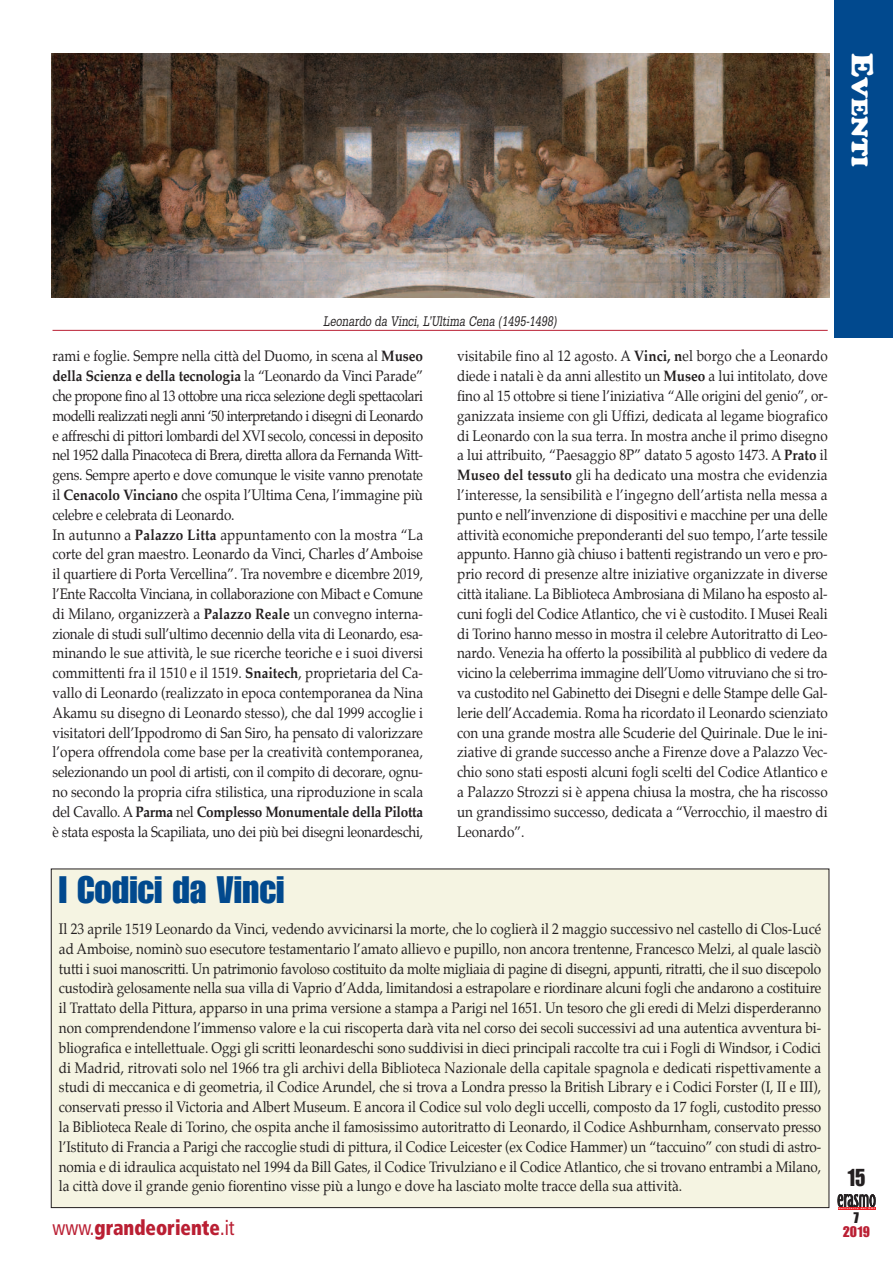
<style>
.page{position:relative;width:893px;height:1263px;background:#fff}
.page>*{position:absolute;margin:0;border:0;box-sizing:border-box;transform-origin:0 0}
.t1{font:37.5px "Impact";color:#01498e}
.t2{font:24px "Impact";color:#231f20;scale:.9 1}
.t3{font:22.5px "Cooper Black Std";color:#fff;scale:1.1 1}
.t4{font:900 condensed 21px "Frutiger";color:#ba1f33;scale:.9 1}
.t5{font:15px/19.8px "Palatino";letter-spacing:-.005em;color:#231f20;text-align:justify;scale:.9 1}
.t6{font:15px "Impact";color:#ba1f33}
.t7{font:15px "Impact";color:#231f20}
.t8{font:italic 13.5px "Glypha";color:#231f20;scale:.8 1}
.t9{font:700 2.1px "Officina Sans";letter-spacing:.2em;color:#fff;scale:1.53 1}
.s1{font-size:30px}
.s2{font-weight:700}
.s3{font-weight:400}
</style>
<div class="page">
<div style="left:834px;top:0;width:59px;height:338px;background:#01498e"></div>
<img style="left:51px;top:54px;width:778px;height:243px">
<hr style="left:53px;top:330px;width:775px;height:1px;background:#ba1f33">
<div style="left:51px;top:869px;width:778px;height:338px;background:#f5f4e2"></div>
<svg style="left:838px;top:1194px;width:38px;height:13px"></svg>
<hr style="left:838px;top:1207px;width:37px;height:2px;background:#ee1d23">
<h3 class="t3" style="left:868px;top:53px;width:105px;rotate:90deg"><span class="s1">E</span>VENTI</h3>
<p class="t8" style="left:323px;top:313px;width:293px">Leonardo da Vinci, L’Ultima Cena (1495-1498)</p>
<p class="t5" style="left:53px;top:347px;width:413px;text-align:left">rami e foglie. Sempre nella città del Duomo, in scena al <span class="s2">Museo della Scienza e della tecnologia</span> la “Leonardo da Vinci Parade” che propone fino al 13 ottobre una ricca selezione degli spettacolari modelli realizzati negli anni ‘50 interpretando i disegni di Leonardo e affreschi di pittori lombardi del XVI secolo, concessi in deposito nel 1952 dalla Pinacoteca di Brera, diretta allora da Fernanda Witt&shy;gens. Sempre aperto e dove comunque le visite vanno prenotate il <span class="s2">Cenacolo Vinciano</span> che ospita l’Ultima Cena, l’immagine più celebre e celebrata di Leonardo.<br>In autunno a <span class="s2">Palazzo Litta</span> appuntamento con la mostra “La corte del gran maestro. Leonardo da Vinci, Charles d’Amboise il quartiere di Porta Vercellina”. Tra novembre e dicembre 2019, l’Ente Raccolta Vinciana, in collaborazione con Mibact e Comune di Milano, organizzerà a <span class="s2">Palazzo Reale</span> un convegno interna&shy;zionale di studi sull’ultimo decennio della vita di Leonardo, esa&shy;minando le sue attività, le sue ricerche teoriche e i suoi diversi committenti fra il 1510 e il 1519. <span class="s2">Snaitech</span>, proprietaria del Ca&shy;vallo di Leonardo (realizzato in epoca contemporanea da Nina Akamu su disegno di Leonardo stesso), che dal 1999 accoglie i visitatori dell’Ippodromo di San Siro, ha pensato di valorizzare l’opera offrendola come base per la creatività contemporanea, selezionando un pool di artisti, con il compito di decorare, ognu&shy;no secondo la propria cifra stilistica, una riproduzione in scala del Cavallo. A <span class="s2">Parma</span> nel <span class="s2">Complesso Monumentale della Pilotta </span>è stata esposta la Scapiliata, uno dei più bei disegni leonardeschi,</p>
<p class="t5" style="left:457px;top:347px;width:413px">visitabile fino al 12 agosto. A <span class="s2">Vinci, n</span>el borgo che a Leonardo diede i natali è da anni allestito un <span class="s2">Museo</span> a lui intitolato, dove fino al 15 ottobre si tiene l’iniziativa “Alle origini del genio”, or&shy;ganizzata insieme con gli Uffizi, dedicata al legame biografico di Leonardo con la sua terra. In mostra anche il primo disegno a lui attribuito, “Paesaggio 8P” datato 5 agosto 1473. A <span class="s2">Prato</span> il <span class="s2">Museo del tessuto</span> gli ha dedicato una mostra che evidenzia l’interesse, la sensibilità e l’ingegno dell’artista nella messa a punto e nell’invenzione di dispositivi e macchine per una delle attività economiche preponderanti del suo tempo, l’arte tessile appunto. Hanno già chiuso i battenti registrando un vero e pro&shy;prio record di presenze altre iniziative organizzate in diverse città italiane. La Biblioteca Ambrosiana di Milano ha esposto al&shy;cuni fogli del Codice Atlantico, che vi è custodito. I Musei Reali di Torino hanno messo in mostra il celebre Autoritratto di Leo&shy;nardo. Venezia ha offerto la possibilità al pubblico di vedere da vicino la celeberrima immagine dell’Uomo vitruviano che si tro&shy;va custodito nel Gabinetto dei Disegni e delle Stampe delle Gal&shy;lerie dell’Accademia. Roma ha ricordato il Leonardo scienziato con una grande mostra alle Scuderie del Quirinale. Due le ini&shy;ziative di grande successo anche a Firenze dove a Palazzo Vec&shy;chio sono stati esposti alcuni fogli scelti del Codice Atlantico e a Palazzo Strozzi si è appena chiusa la mostra, che ha riscosso un grandissimo successo, dedicata a “Verrocchio, il maestro di Leonardo”.</p>
<h1 class="t1" style="left:59px;top:877px;width:227px">I Codici da Vinci</h1>
<p class="t5" style="left:59px;top:920px;width:848px">Il 23 aprile 1519 Leonardo da Vinci, vedendo avvicinarsi la morte, che lo coglierà il 2 maggio successivo nel castello di Clos-Lucé ad Amboise, nominò suo esecutore testamentario l’amato allievo e pupillo, non ancora trentenne, Francesco Melzi, al quale lasciò tutti i suoi manoscritti. Un patrimonio favoloso costituito da molte migliaia di pagine di disegni, appunti, ritratti, che il suo discepolo custodirà gelosamente nella sua villa di Vaprio d’Adda, limitandosi a estrapolare e riordinare alcuni fogli che andarono a costituire il Trattato della Pittura, apparso in una prima versione a stampa a Parigi nel 1651. Un tesoro che gli eredi di Melzi disperderanno non comprendendone l’immenso valore e la cui riscoperta darà vita nel corso dei secoli successivi ad una autentica avventura bi&shy;bliografica e intellettuale. Oggi gli scritti leonardeschi sono suddivisi in dieci principali raccolte tra cui i Fogli di Windsor, i Codici di Madrid, ritrovati solo nel 1966 tra gli archivi della Biblioteca Nazionale della capitale spagnola e dedicati rispettivamente a studi di meccanica e di geometria, il Codice Arundel, che si trova a Londra presso la British Library e i Codici Forster (I, II e III), conservati presso il Victoria and Albert Museum. E ancora il Codice sul volo degli uccelli, composto da 17 fogli, custodito presso la Biblioteca Reale di Torino, che ospita anche il famosissimo autoritratto di Leonardo, il Codice Ashburnham, conservato presso l’Istituto di Francia a Parigi che raccoglie studi di pittura, il Codice Leicester (ex Codice Hammer) un “taccuino” con studi di astro&shy;nomia e di idraulica acquistato nel 1994 da Bill Gates, il Codice Trivulziano e il Codice Atlantico, che si trovano entrambi a Milano, la città dove il grande genio fiorentino visse più a lungo e dove ha lasciato molte tracce della sua attività.</p>
<h3 class="t4" style="left:53px;top:1219px;width:204px"><span class="s3">www.</span>grandeoriente<span class="s3">.it</span></h3>
<h2 class="t2" style="left:847px;top:1169px;width:22px">15</h2>
<p class="t9" style="left:838px;top:1207px;width:25px">Notiziario del GOI</p>
<p class="t7" style="left:853px;top:1212px;width:7px">7</p>
<p class="t6" style="left:843px;top:1226px;width:29px">2019</p>
</div>
